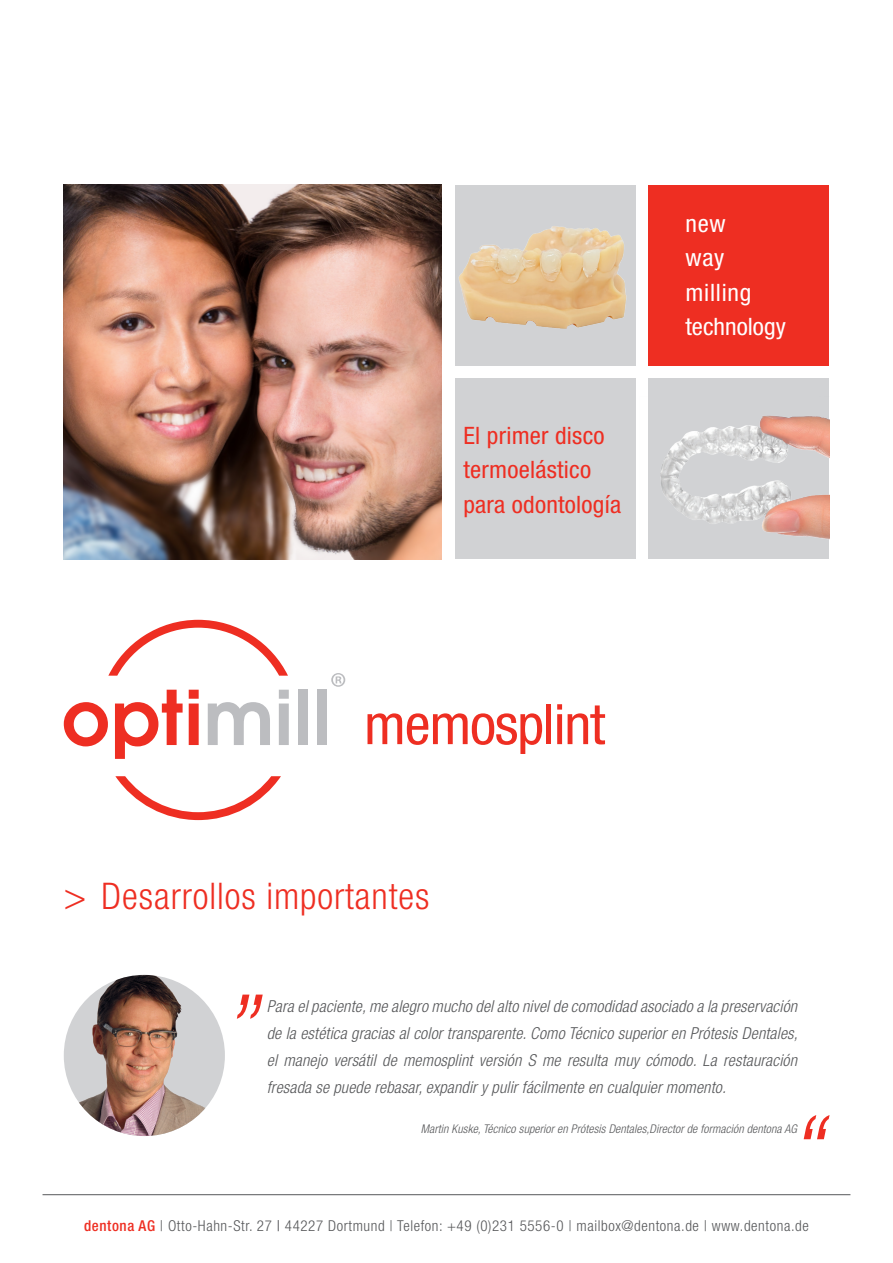
<style>
.page{position:relative;width:893px;height:1263px;background:#fff}
.page>*{position:absolute;margin:0;border:0;box-sizing:border-box;transform-origin:0 0}
.t1{font:condensed 55.95px "Helvetica Neue LT Std";letter-spacing:-.02em;color:#ee2e22;scale:1.04 1}
.t2{font:300 condensed 36.75px "Helvetica Neue LT Std";letter-spacing:.025em;color:#ee2e22}
.t3{font:condensed 24px/34.5px "Helvetica Neue LT Std";letter-spacing:.01em;color:#ee2e22;scale:1.04 1}
.t4{font:condensed 24px/34.5px "Helvetica Neue LT Std";letter-spacing:.03em;color:#fff;scale:1.04 1}
.t5{font:italic 300 condensed 16.5px/27px "Helvetica Neue LT Std";letter-spacing:.01em;color:#57585a;text-align:justify}
.t6{font:300 condensed 15px "Helvetica Neue LT Std";letter-spacing:.04em;color:#57585a}
.t7{font:italic 300 condensed 12px "Helvetica Neue LT Std";letter-spacing:.01em;color:#57585a}
.s1{font-size:37.5px}
.s2{font-weight:500;color:#ee2e22}
.s3{font-weight:400}
</style>
<div class="page">
<div style="left:455px;top:378px;width:181px;height:181px;background:#d1d2d4"></div>
<div style="left:648px;top:185px;width:181px;height:181px;background:#ee2e22"></div>
<div style="left:648px;top:378px;width:181px;height:181px;background:#d1d2d4"></div>
<img style="left:64px;top:185px;width:378px;height:374px">
<img style="left:661px;top:415px;width:168px;height:124px">
<svg style="left:115px;top:776px;width:166px;height:44px"></svg>
<svg style="left:108px;top:620px;width:180px;height:56px"></svg>
<svg style="left:64px;top:702px;width:44px;height:44px"></svg>
<svg style="left:115px;top:690px;width:68px;height:69px"></svg>
<svg style="left:189px;top:690px;width:10px;height:55px"></svg>
<svg style="left:208px;top:702px;width:62px;height:43px"></svg>
<svg style="left:279px;top:690px;width:10px;height:55px"></svg>
<div style="left:298px;top:690px;width:10px;height:55px;background:#bcbdc0"></div>
<div style="left:317px;top:690px;width:10px;height:55px;background:#bcbdc0"></div>
<svg style="left:331px;top:673px;width:14px;height:14px"></svg>
<img style="left:455px;top:185px;width:181px;height:181px">
<svg style="left:237px;top:994px;width:26px;height:25px"></svg>
<svg style="left:804px;top:1115px;width:26px;height:24px"></svg>
<img style="left:64px;top:975px;width:161px;height:161px;border-radius:81px">
<hr style="left:43px;top:1194px;width:807px;height:1px;background:#57585a">
<h3 class="t3" style="left:463px;top:418px;width:153px">El primer disco termoelástico para odontología</h3>
<h3 class="t4" style="left:685px;top:206px;width:98px">new<br>way milling technology</h3>
<h1 class="t1" style="left:364px;top:692px;width:234px">memosplint</h1>
<h2 class="t2" style="left:64px;top:875px;width:367px"><span class="s1">&gt;</span> Desarrollos importantes</h2>
<p class="t5" style="left:267px;top:993px;width:532px">Para el paciente, me alegro mucho del alto nivel de comodidad asociado a la preservación de la estética gracias al color transparente. Como Técnico superior en Prótesis Dentales, el manejo versátil de memosplint versión S me resulta muy cómodo. La restauración fresada se puede rebasar, expandir y pulir fácilmente en cualquier momento.</p>
<p class="t7" style="left:421px;top:1121px;width:378px">Martin Kuske, Técnico superior en Prótesis Dentales,Director de formación dentona AG</p>
<p class="t6" style="left:84px;top:1217px;width:726px"><span class="s2">dentona AG</span> | Otto-Hahn-Str. 27 <span class="s3">|</span> 44227 Dortmund | Telefon: +49 (0)231 5556-0 | mailbox@dentona.de | www.dentona.de</p>
</div>
